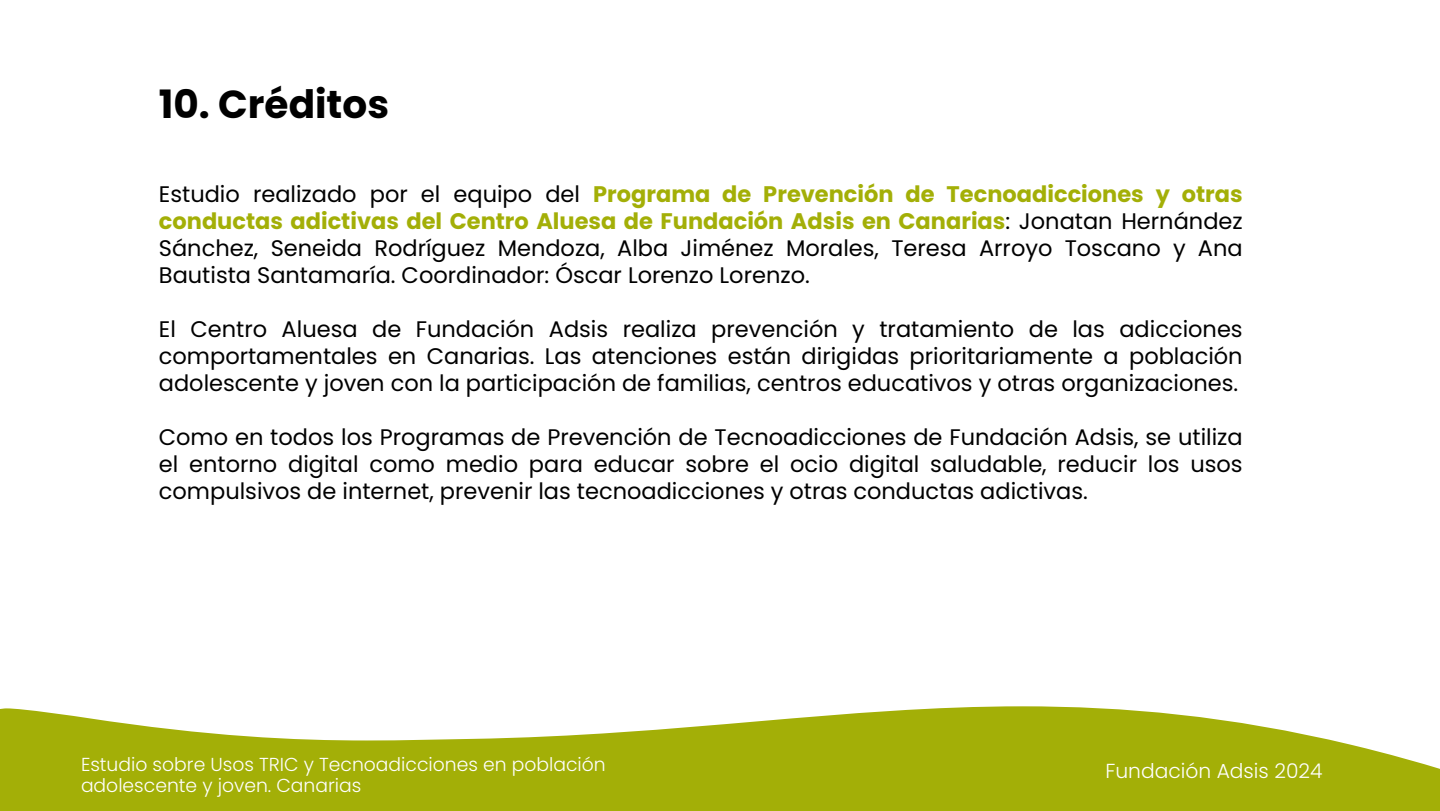
<style>
.page{position:relative;width:1440px;height:811px;background:#fff}
.page>*{position:absolute;margin:0;border:0;box-sizing:border-box;transform-origin:0 0}
.t1{font:700 39px "Poppins";color:#000}
.t2{font:22.5px/27px "Poppins";color:#000;text-align:justify}
.t3{font:300 20.25px "Poppins";color:#fff}
.t4{font:300 18.75px/20.9px "Poppins";color:#fff}
.s1{font-weight:700;color:#a3af07}
</style>
<div class="page">
<svg style="left:0;top:706px;width:1440px;height:104px;fill:#a3af07"></svg>
<h1 class="t1" style="left:159px;top:77px;width:232px">10. Créditos</h1>
<p class="t2" style="left:159px;top:180px;width:1085px">Estudio realizado por el equipo del <span class="s1">Programa de Prevención de Tecnoadicciones y otras conductas adictivas del Centro Aluesa de Fundación Adsis en Canarias</span>: Jonatan Hernández Sánchez, Seneida Rodríguez Mendoza, Alba Jiménez Morales, Teresa Arroyo Toscano y Ana Bautista Santamaría. Coordinador: Óscar Lorenzo Lorenzo.</p>
<p class="t2" style="left:159px;top:315px;width:1085px">El Centro Aluesa de Fundación Adsis realiza prevención y tratamiento de las adicciones comportamentales en Canarias. Las atenciones están dirigidas prioritariamente a población adolescente y joven con la participación de familias, centros educativos y otras organizaciones.</p>
<p class="t2" style="left:159px;top:423px;width:1085px">Como en todos los Programas de Prevención de Tecnoadicciones de Fundación Adsis, se utiliza el entorno digital como medio para educar sobre el ocio digital saludable, reducir los usos compulsivos de internet, prevenir las tecnoadicciones y otras conductas adictivas.</p>
<p class="t4" style="left:81px;top:753px;width:526px">Estudio sobre Usos TRIC y Tecnoadicciones en población adolescente y joven. Canarias</p>
<p class="t3" style="left:1105px;top:756px;width:219px">Fundación Adsis 2024</p>
</div>
